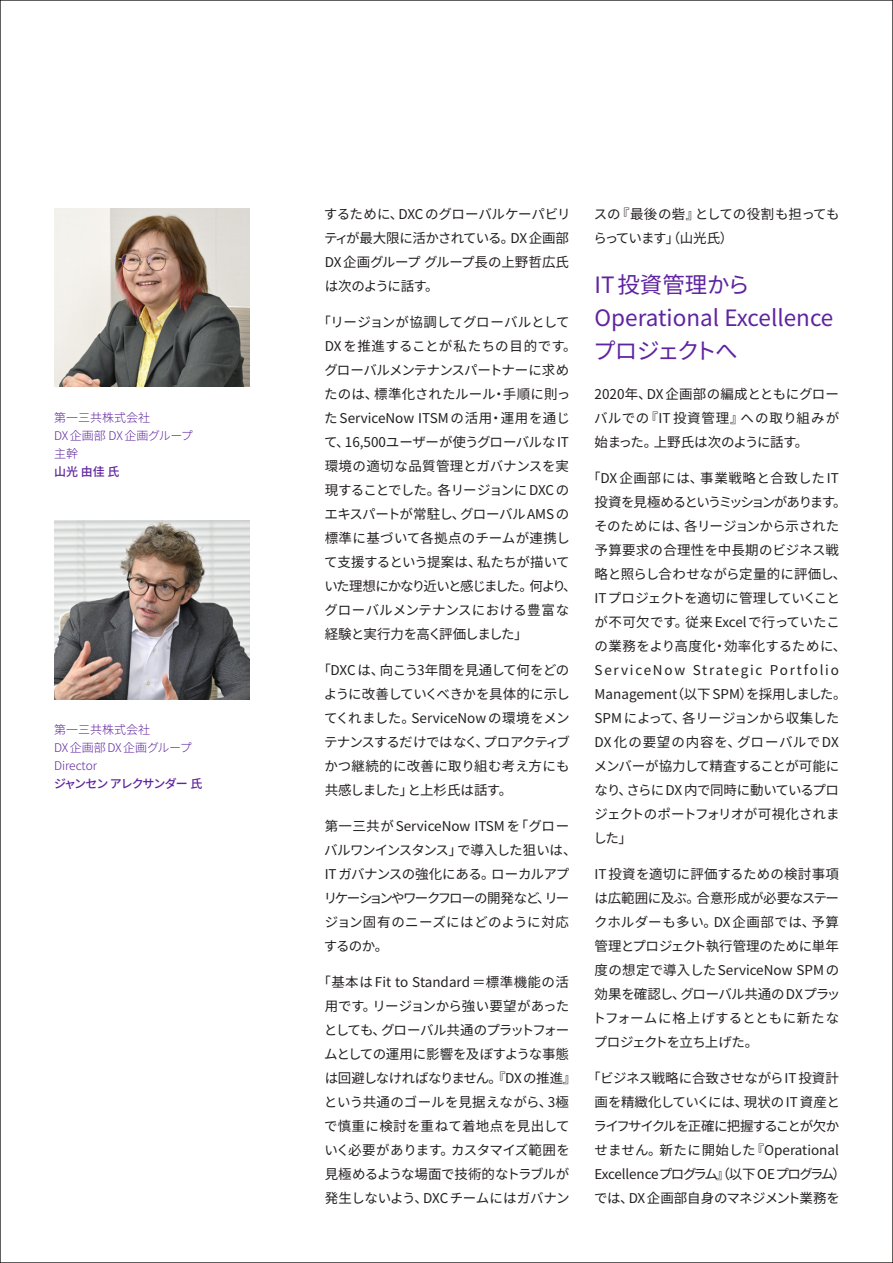
<style>
.page{position:relative;width:893px;height:1263px;background:#fff}
.page>*{position:absolute;margin:0;border:0;box-sizing:border-box;transform-origin:0 0}
.Body_Copy_Regular_9_14{font:22.5px/33px "Noto Sans CJ Kjp";color:#5f249f}
.Body_Copy_Regular_9_14-2{font:13.5px/24px "Noto Sans CJ Kjp";letter-spacing:-.01em;color:#231f20;text-align:justify}
.Body_Copy_Regular_9_14-3{font:13.5px/24px "Noto Sans CJ Kjp";letter-spacing:-.03em;color:#231f20}
.Small_quote_attriute_title{font:300 12px "Noto Sans CJ Kjp";color:#5f249f}
.Small_quote_attriute_title-2{font:500 12px "Noto Sans CJ Kjp";letter-spacing:-.09em;color:#5f249f}
</style>
<div class="page">
<img style="left:54px;top:520px;width:196px;height:179px">
<img style="left:54px;top:208px;width:196px;height:179px">
<p class="Small_quote_attriute_title" style="left:54px;top:411px;width:97px">第一三共株式会社</p>
<p class="Small_quote_attriute_title" style="left:54px;top:429px;width:152px">DX 企画部 DX 企画グループ　</p>
<p class="Small_quote_attriute_title" style="left:54px;top:447px;width:25px">主幹</p>
<p class="Small_quote_attriute_title-2" style="left:54px;top:465px;width:67px">山光 由佳 氏</p>
<p class="Small_quote_attriute_title" style="left:54px;top:723px;width:97px">第一三共株式会社</p>
<p class="Small_quote_attriute_title" style="left:54px;top:741px;width:151px">DX 企画部 DX 企画グループ　</p>
<p class="Small_quote_attriute_title" style="left:54px;top:759px;width:45px">Director</p>
<p class="Small_quote_attriute_title-2" style="left:54px;top:777px;width:150px">ジャンセン アレクサンダー 氏</p>
<p class="Body_Copy_Regular_9_14-2" style="left:324px;top:202px;width:248px">するために、DXCのグローバルケーパビリティが最大限に活かされている。DX企画部DX企画グループグループ長の上野哲広氏は次のように話す。</p>
<p class="Body_Copy_Regular_9_14-2" style="left:324px;top:310px;width:254px;text-align:left;text-indent:-7px">「リージョンが協調してグローバルとして<br>DXを推進することが私たちの目的です。グローバルメンテナンスパートナーに求めたのは、標準化されたルール・手順に則った ServiceNow ITSMの活用・運用を通じて、16,500ユーザーが使うグローバルなIT環境の適切な品質管理とガバナンスを実現することでした。各リージョンに DXC のエキスパートが常駐し、グローバルAMSの標準に基づいて各拠点のチームが連携して支援するという提案は、私たちが描いていた理想にかなり近いと感じました。何より、グローバルメンテナンスにおける豊富な経験と実行力を高く評価しました」</p>
<p class="Body_Copy_Regular_9_14-2" style="left:324px;top:658px;width:248px;text-indent:-7px">「DXCは、向こう3年間を見通して何をどのように改善していくべきかを具体的に示してくれました。ServiceNowの環境をメンテナンスするだけではなく、プロアクティブかつ継続的に改善に取り組む考え方にも共感しました」と上杉氏は話す。</p>
<p class="Body_Copy_Regular_9_14-3" style="left:324px;top:814px;width:254px">第一三共が ServiceNow ITSMを「グローバルワンインスタンス」で導入した狙いは、<br>IT ガバナンスの強化にある。ローカルアプリケーションやワークフローの開発など、リージョン固有のニーズにはどのように対応するのか。</p>
<p class="Body_Copy_Regular_9_14-2" style="left:317px;top:970px;width:260px;text-align:center">「基本は Fit to Standard＝標準機能の活用です。リージョンから強い要望があったとしても、グローバル共通のプラットフォームとしての運用に影響を及ぼすような事態は回避しなければなりません。『DXの推進』という共通のゴールを見据えながら、3極で慎重に検討を重ねて着地点を見出していく必要があります。カスタマイズ範囲を見極めるような場面で技術的なトラブルが発生しないよう、DXCチームにはガバナン</p>
<p class="Body_Copy_Regular_9_14-2" style="left:593px;top:202px;width:248px">スの『最後の砦』としての役割も担ってもらっています」（山光氏）</p>
<p class="Body_Copy_Regular_9_14" style="left:593px;top:269px;width:242px">IT投資管理から<br>Operational Excellenceプロジェクトへ</p>
<p class="Body_Copy_Regular_9_14-2" style="left:594px;top:382px;width:247px">2020年、DX企画部の編成とともにグローバルでの『IT 投資管理』への取り組みが始まった。上野氏は次のように話す。</p>
<p class="Body_Copy_Regular_9_14-2" style="left:593px;top:466px;width:255px;text-align:left;text-indent:-6px">「DX企画部には、事業戦略と合致したIT投資を見極めるというミッションがあります。そのためには、各リージョンから示された予算要求の合理性を中長期のビジネス戦略と照らし合わせながら定量的に評価し、<br>ITプロジェクトを適切に管理していくことが不可欠です。従来 Excelで行っていたこの業務をより高度化・効率化するために、<br>ServiceNow Strategic Portfolio<br>Management（以下 SPM）を採用しました。<br>SPM によって、各リージョンから収集した<br>DX 化の要望の内容を、グローバルでDXメンバーが協力して精査することが可能になり、さらにDX 内で同時に動いているプロジェクトのポートフォリオが可視化されました」</p>
<p class="Body_Copy_Regular_9_14-2" style="left:593px;top:862px;width:249px">IT投資を適切に評価するための検討事項は広範囲に及ぶ。合意形成が必要なステークホルダーも多い。DX企画部では、予算管理とプロジェクト執行管理のために単年度の想定で導入した ServiceNow SPMの効果を確認し、グローバル共通のDXプラットフォームに格上げするとともに新たなプロジェクトを立ち上げた。</p>
<p class="Body_Copy_Regular_9_14-2" style="left:587px;top:1066px;width:260px;text-align:center">「ビジネス戦略に合致させながらIT投資計画を精緻化していくには、現状のIT資産とライフサイクルを正確に把握することが欠かせません。新たに開始した『Operational<br>Excellenceプログラム』（以下OEプログラム）では、DX企画部自身のマネジメント業務を</p>
</div>
